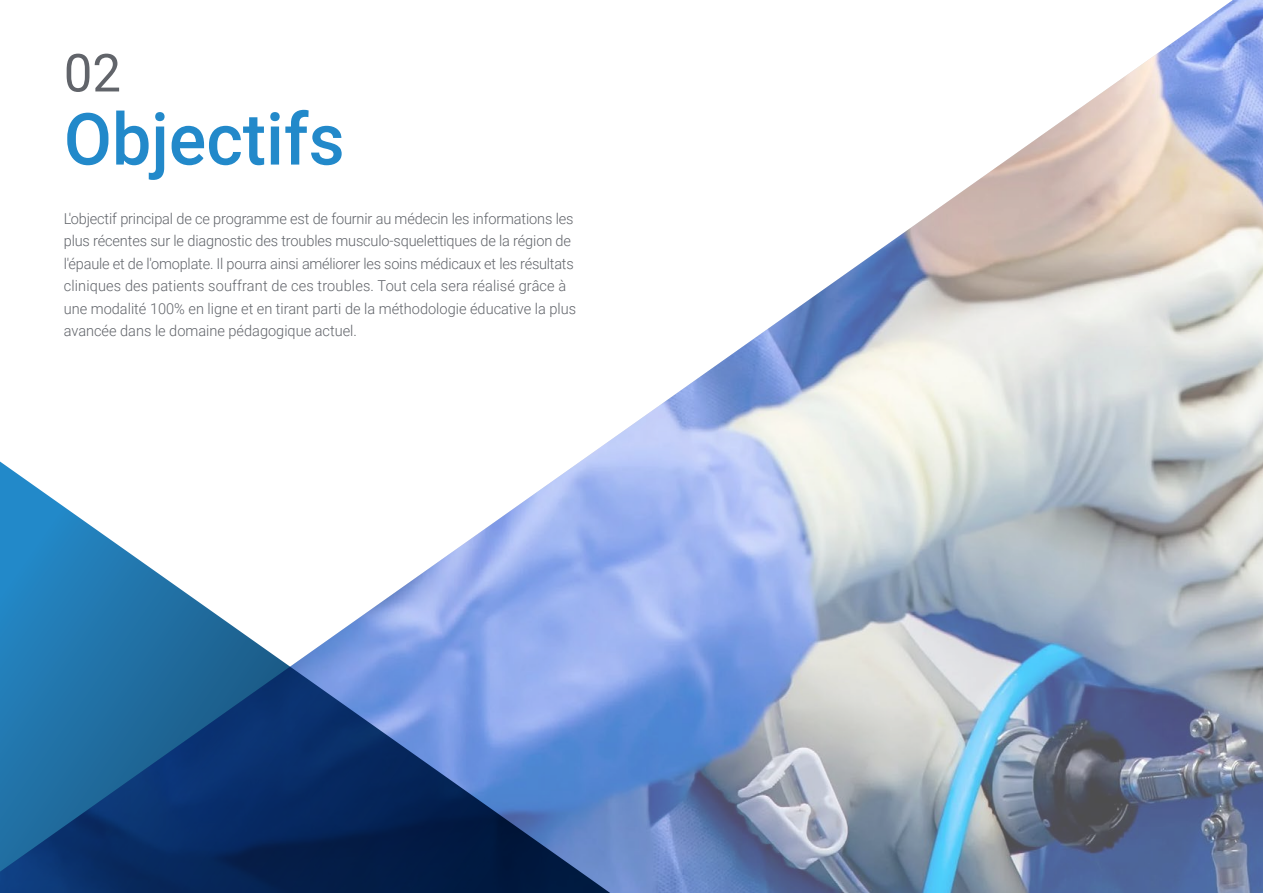
<style>
.page{position:relative;width:1263px;height:893px;background:#fff}
.page>*{position:absolute;margin:0;border:0;box-sizing:border-box;transform-origin:0 0}
.t1{font:500 72px "Roboto";color:#2289ca}
.t2{font:52.5px "Roboto";color:#61646a}
.t3{font:300 15px/22.5px "Roboto";letter-spacing:-.01em;color:#61646a}
</style>
<div class="page">
<img style="left:602px;top:0;width:661px;height:893px">
<svg style="left:0;top:446px;width:640px;height:447px"></svg>
<h2 class="t2" style="left:64px;top:36px;width:59px">02</h2>
<h1 class="t1" style="left:64px;top:89px;width:282px">Objectifs</h1>
<p class="t3" style="left:64px;top:207px;width:514px">L'objectif principal de ce programme est de fournir au médecin les informations les plus récentes sur le diagnostic des troubles musculo-squelettiques de la région de l'épaule et de l'omoplate. Il pourra ainsi améliorer les soins médicaux et les résultats cliniques des patients souffrant de ces troubles. Tout cela sera réalisé grâce à une modalité 100% en ligne et en tirant parti de la méthodologie éducative la plus avancée dans le domaine pédagogique actuel.</p>
</div>
